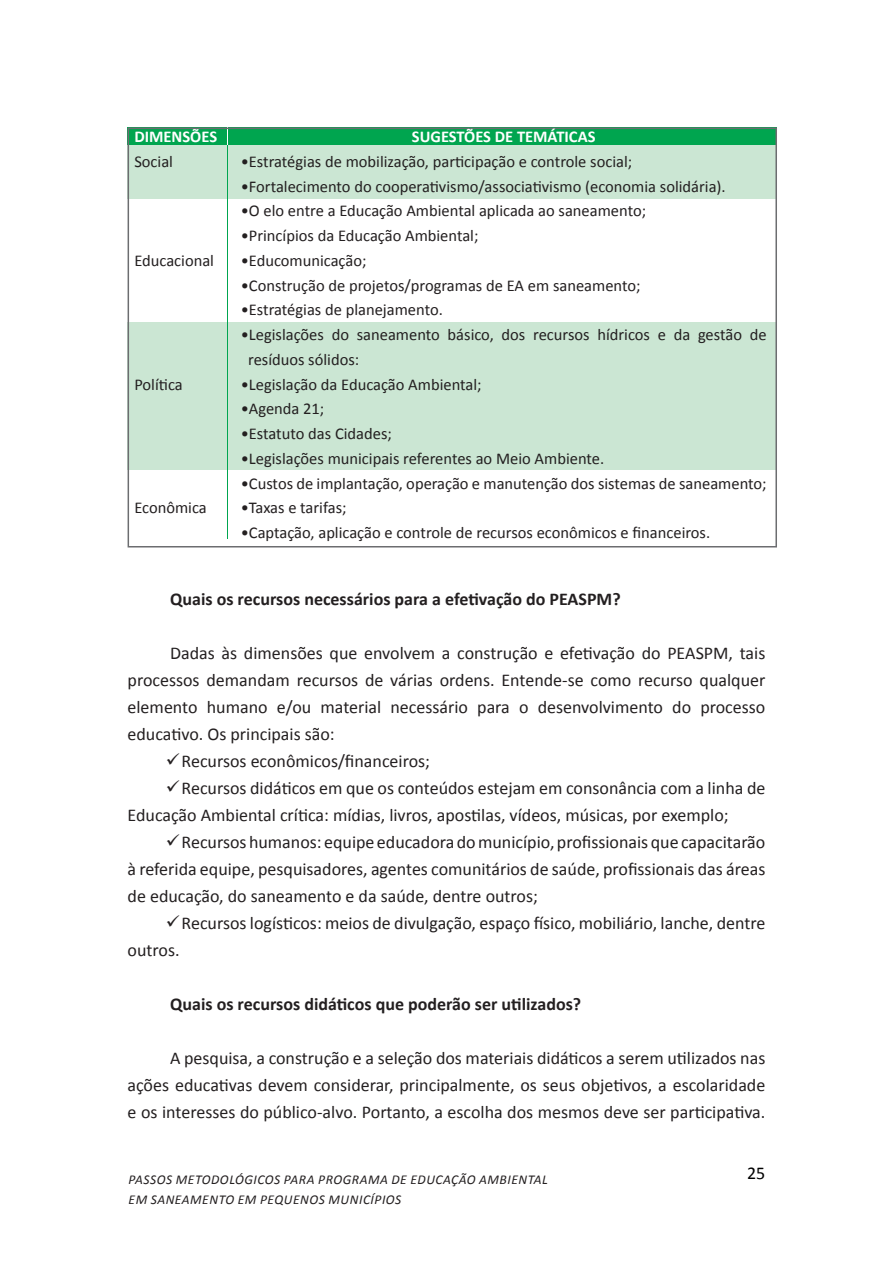
<style>
.page{position:relative;width:893px;height:1263px;background:#fff}
.page>*{position:absolute;margin:0;border:0;box-sizing:border-box;transform-origin:0 0}
.t1{font:18px/27px "Calibri";color:#231f20;text-align:justify}
.t2{font:700 18px "Calibri";color:#231f20}
.t3{font:18px "Calibri";color:#000}
.t4{font:16.5px/24.8px "Calibri";color:#231f20}
.t5{font:700 16.5px "Calibri";color:#fff}
.t6{font:italic 13.5px/20.2px "Calibri";letter-spacing:.04em;color:#231f20}
</style>
<div class="page">
<div style="left:128px;top:128px;width:649px;height:17px;background:#00a54f"></div>
<div style="left:128px;top:145px;width:649px;height:53px;background:#cbe6d3"></div>
<div style="left:128px;top:322px;width:649px;height:147px;background:#cbe6d3"></div>
<hr style="left:227px;top:128px;width:1px;height:410px;background:#00a54f">
<svg style="left:227px;top:131px;width:1px;height:14px"></svg>
<div style="left:128px;top:128px;width:649px;height:419px;border:2px solid #6c6d70"></div>
<p class="t5" style="left:134px;top:126px;width:84px">DIMENSÕES</p>
<p class="t4" style="left:134px;top:149px;width:40px">Social</p>
<p class="t4" style="left:134px;top:248px;width:81px">Educacional</p>
<p class="t4" style="left:134px;top:372px;width:50px">Política</p>
<p class="t4" style="left:134px;top:496px;width:74px">Econômica</p>
<p class="t5" style="left:412px;top:126px;width:185px">SUGESTÕES DE TEMÁTICAS</p>
<p class="t4" style="left:241px;top:149px;width:393px">•Estratégias de mobilização, participação e controle social;</p>
<p class="t4" style="left:241px;top:174px;width:487px">•Fortalecimento do cooperativismo/associativismo (economia solidária).</p>
<p class="t4" style="left:241px;top:199px;width:407px">•O elo entre a Educação Ambiental aplicada ao saneamento;</p>
<p class="t4" style="left:241px;top:223px;width:239px">•Princípios da Educação Ambiental;</p>
<p class="t4" style="left:241px;top:248px;width:127px">•Educomunicação;</p>
<p class="t4" style="left:241px;top:273px;width:401px">•Construção de projetos/programas de EA em saneamento;</p>
<p class="t4" style="left:241px;top:298px;width:204px">•Estratégias de planejamento.</p>
<p class="t4" style="left:248px;top:322px;width:520px;text-indent:-7px">•Legislações do saneamento básico, dos recursos hídricos e da gestão de resíduos sólidos:</p>
<p class="t4" style="left:241px;top:372px;width:242px">•Legislação da Educação Ambiental;</p>
<p class="t4" style="left:241px;top:397px;width:85px">•Agenda 21;</p>
<p class="t4" style="left:241px;top:421px;width:153px">•Estatuto das Cidades;</p>
<p class="t4" style="left:241px;top:446px;width:365px">•Legislações municipais referentes ao Meio Ambiente.</p>
<p class="t4" style="left:241px;top:471px;width:527px">•Custos de implantação, operação e manutenção dos sistemas de saneamento;</p>
<p class="t4" style="left:241px;top:496px;width:107px">•Taxas e tarifas;</p>
<p class="t4" style="left:241px;top:520px;width:471px">•Captação, aplicação e controle de recursos econômicos e financeiros.</p>
<p class="t2" style="left:170px;top:587px;width:452px">Quais os recursos necessários para a efetivação do PEASPM?</p>
<p class="t1" style="left:128px;top:639px;width:639px;text-indent:43px">Dadas às dimensões que envolvem a construção e efetivação do PEASPM, tais processos demandam recursos de várias ordens. Entende-se como recurso qualquer elemento humano e/ou material necessário para o desenvolvimento do processo educativo. Os principais são:</p>
<p class="t1" style="left:166px;top:747px;width:266px">✓Recursos econômicos/financeiros;</p>
<p class="t1" style="left:128px;top:774px;width:639px;text-indent:38px">✓Recursos didáticos em que os conteúdos estejam em consonância com a linha de<br>Educação Ambiental crítica: mídias, livros, apostilas, vídeos, músicas, por exemplo;</p>
<p class="t1" style="left:128px;top:828px;width:639px;text-indent:38px">✓Recursos humanos: equipe educadora do município, profissionais que capacitarão à referida equipe, pesquisadores, agentes comunitários de saúde, profissionais das áreas de educação, do saneamento e da saúde, dentre outros;</p>
<p class="t1" style="left:128px;top:909px;width:639px;text-indent:38px">✓Recursos logísticos: meios de divulgação, espaço físico, mobiliário, lanche, dentre outros.</p>
<p class="t2" style="left:170px;top:992px;width:413px">Quais os recursos didáticos que poderão ser utilizados?</p>
<p class="t1" style="left:128px;top:1044px;width:639px;text-indent:43px">A pesquisa, a construção e a seleção dos materiais didáticos a serem utilizados nas ações educativas devem considerar, principalmente, os seus objetivos, a escolaridade e os interesses do público-alvo. Portanto, a escolha dos mesmos deve ser participativa.</p>
<p class="t6" style="left:129px;top:1169px;width:421px">PASSOS METODOLÓGICOS PARA PROGRAMA DE EDUCAÇÃO AMBIENTAL<br>EM SANEAMENTO EM PEQUENOS MUNICÍPIOS</p>
<p class="t3" style="left:747px;top:1161px;width:20px">25</p>
</div>
